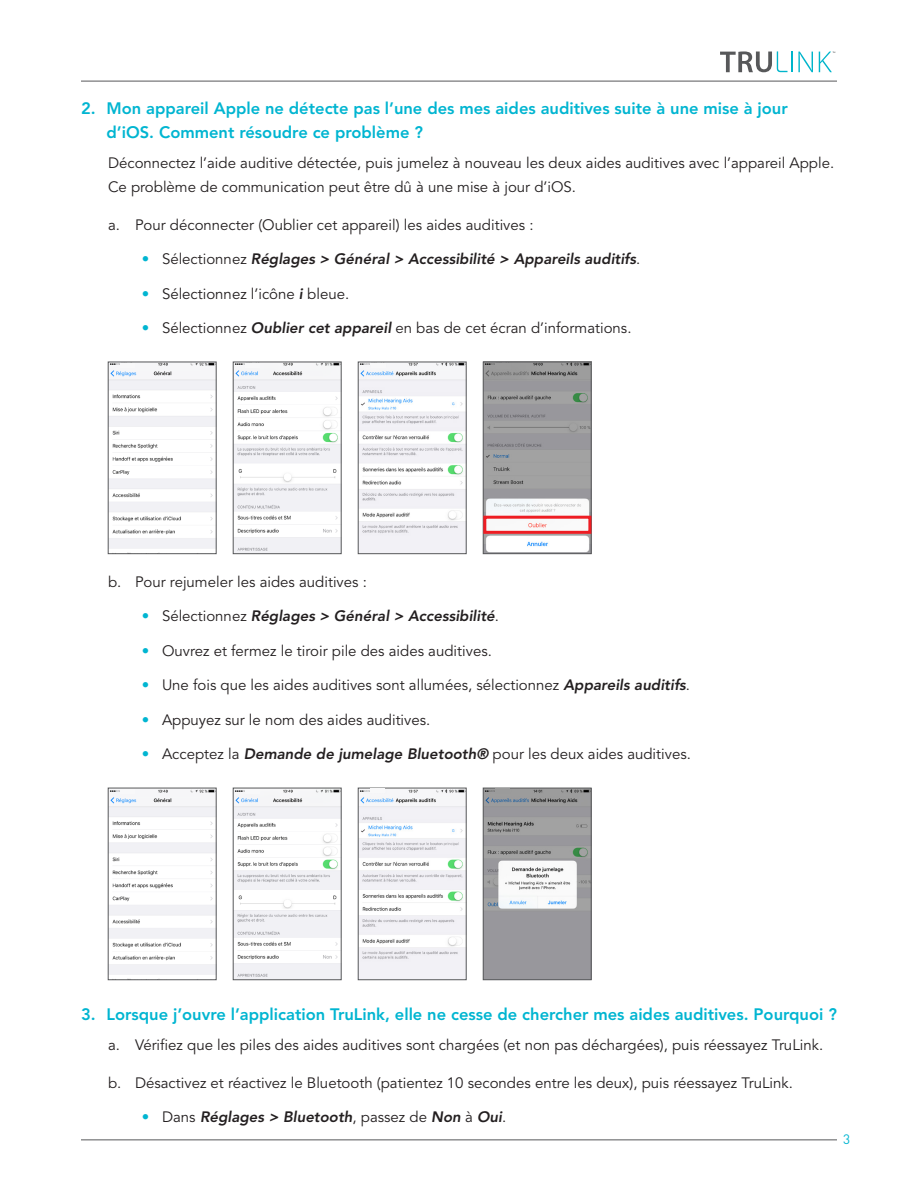
<style>
.page{position:relative;width:918px;height:1188px;background:#fff}
.page>*{position:absolute;margin:0;border:0;box-sizing:border-box;transform-origin:0 0}
._4_-_Questions{font:16.5px/24px "Avenir LT SLI Std Heavy";color:#00b5d1}
._3_-_Body{font:15px/24px "Avenir LT Std";color:#231f20}
.t1{font:italic 15px "Avenir LT SLI Std Heavy";color:#231f20}
.t2{font:13.5px "DINOT";color:#00b5d1}
.s1{font-family:"Avenir LT Std";font-style:normal;color:#00b5d1}
.s2{font-family:"Avenir LT Std";font-style:normal}
.s3{color:#00b5d1}
.s4{font-family:"Avenir LT SLI Std Heavy";font-style:italic}
</style>
<div class="page">
<hr style="left:791px;top:52px;width:2px;height:20px;background:#00b5cb">
<svg style="left:798px;top:52px;width:15px;height:20px"></svg>
<svg style="left:819px;top:52px;width:16px;height:20px"></svg>
<svg style="left:720px;top:51px;width:68px;height:21px"></svg>
<hr style="left:81px;top:81px;width:756px;height:1px;background:#57585a">
<img style="left:110px;top:790px;width:104px;height:185px">
<div style="left:108px;top:788px;width:108px;height:192px;border:1px solid #57585a"></div>
<img style="left:235px;top:790px;width:104px;height:188px">
<div style="left:233px;top:788px;width:108px;height:192px;border:1px solid #57585a"></div>
<img style="left:360px;top:790px;width:104px;height:188px">
<div style="left:358px;top:788px;width:108px;height:192px;border:1px solid #57585a"></div>
<img style="left:485px;top:790px;width:104px;height:188px">
<div style="left:483px;top:788px;width:108px;height:192px;border:1px solid #57585a"></div>
<img style="left:110px;top:364px;width:104px;height:185px">
<div style="left:108px;top:362px;width:108px;height:192px;border:1px solid #57585a"></div>
<img style="left:235px;top:364px;width:104px;height:188px">
<div style="left:233px;top:362px;width:108px;height:192px;border:1px solid #57585a"></div>
<img style="left:360px;top:364px;width:104px;height:188px">
<div style="left:358px;top:362px;width:108px;height:192px;border:1px solid #57585a"></div>
<img style="left:485px;top:364px;width:104px;height:188px">
<div style="left:483px;top:362px;width:108px;height:192px;border:1px solid #57585a"></div>
<div style="left:483px;top:516px;width:108px;height:18px;border:3px solid #ee1d23"></div>
<hr style="left:121px;top:363px;width:14px;height:4px;background:#f8f8f9">
<hr style="left:246px;top:363px;width:14px;height:4px;background:#f8f8f9">
<hr style="left:371px;top:363px;width:14px;height:4px;background:#f8f8f9">
<div style="left:121px;top:789px;width:14px;height:5px;background:#f8f8f9"></div>
<div style="left:245px;top:789px;width:15px;height:5px;background:#f8f8f9"></div>
<hr style="left:371px;top:789px;width:14px;height:4px;background:#f8f8f9">
<div style="left:496px;top:363px;width:14px;height:6px;background:#9b9b9b"></div>
<div style="left:496px;top:789px;width:14px;height:5px;background:#9b9b9b"></div>
<hr style="left:81px;top:1140px;width:756px;height:1px;background:#57585a">
<p class="_4_-_Questions" style="left:106px;top:96px;width:683px;text-indent:-26px">2. Mon appareil Apple ne détecte pas l’une des mes aides auditives suite à une mise à jour d’iOS. Comment résoudre ce problème ?</p>
<p class="_3_-_Body" style="left:108px;top:152px;width:728px">Déconnectez l’aide auditive détectée, puis jumelez à nouveau les deux aides auditives avec l’appareil Apple.<br>Ce problème de communication peut être dû à une mise à jour d’iOS.</p>
<p class="_3_-_Body" style="left:108px;top:213px;width:427px">a. Pour déconnecter (Oublier cet appareil) les aides auditives :</p>
<p class="t1" style="left:142px;top:250px;width:500px"><span class="s1">•</span> <span class="s2">Sélectionnez</span> Réglages &gt; Général &gt; Accessibilité &gt; Appareils auditifs<span class="s2">.</span></p>
<p class="_3_-_Body" style="left:142px;top:282px;width:209px"><span class="s3">•</span> Sélectionnez l’icône <span class="s4">i</span> bleue.</p>
<p class="_3_-_Body" style="left:142px;top:317px;width:491px"><span class="s3">•</span> Sélectionnez <span class="s4">Oublier cet appareil</span> en bas de cet écran d’informations.</p>
<p class="_3_-_Body" style="left:108px;top:570px;width:260px">b. Pour rejumeler les aides auditives :</p>
<p class="t1" style="left:142px;top:607px;width:359px"><span class="s1">•</span> <span class="s2">Sélectionnez</span> Réglages &gt; Général &gt; Accessibilité<span class="s2">.</span></p>
<p class="_3_-_Body" style="left:142px;top:639px;width:352px"><span class="s3">•</span> Ouvrez et fermez le tiroir pile des aides auditives.</p>
<p class="_3_-_Body" style="left:142px;top:674px;width:550px"><span class="s3">•</span> Une fois que les aides auditives sont allumées, sélectionnez <span class="s4">Appareils auditifs</span>.</p>
<p class="_3_-_Body" style="left:142px;top:708px;width:290px"><span class="s3">•</span> Appuyez sur le nom des aides auditives.</p>
<p class="_3_-_Body" style="left:142px;top:743px;width:551px"><span class="s3">•</span> Acceptez la <span class="s4">Demande de jumelage Bluetooth®</span> pour les deux aides auditives.</p>
<p class="_4_-_Questions" style="left:81px;top:1002px;width:757px">3. Lorsque j’ouvre l’application TruLink, elle ne cesse de chercher mes aides auditives. Pourquoi ?</p>
<p class="_3_-_Body" style="left:108px;top:1034px;width:717px">a. Vérifiez que les piles des aides auditives sont chargées (et non pas déchargées), puis réessayez TruLink.</p>
<p class="_3_-_Body" style="left:108px;top:1071px;width:686px">b. Désactivez et réactivez le Bluetooth (patientez 10 secondes entre les deux), puis réessayez TruLink.</p>
<p class="t1" style="left:142px;top:1108px;width:366px"><span class="s1">•</span> <span class="s2">Dans</span> Réglages &gt; Bluetooth<span class="s2">, passez de</span> Non <span class="s2">à</span> Oui<span class="s2">.</span></p>
<p class="t2" style="left:843px;top:1131px;width:9px">3</p>
</div>
